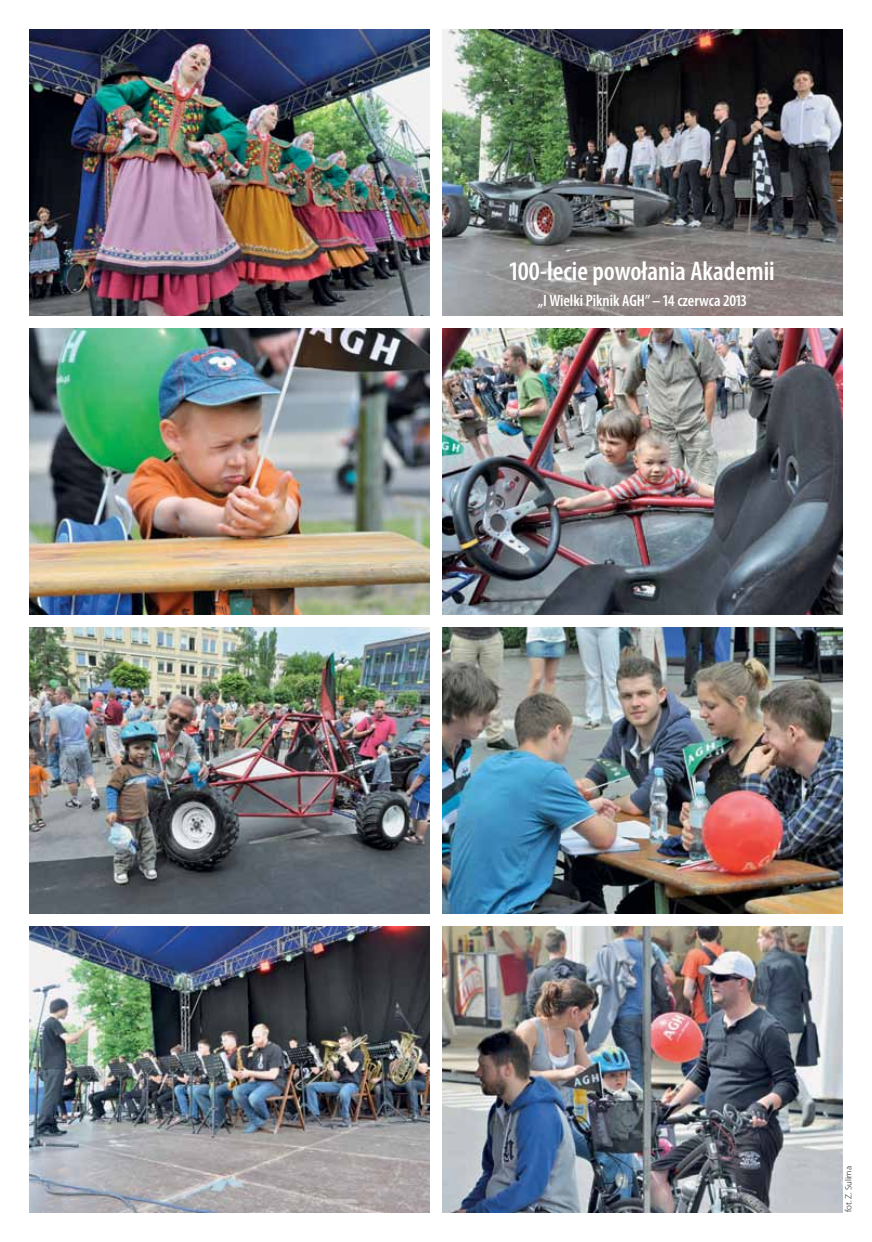
<style>
.page{position:relative;width:872px;height:1242px;background:#fff}
.page>*{position:absolute;margin:0;border:0;box-sizing:border-box;transform-origin:0 0}
.t1{font:600 condensed 27px "Myriad Pro";color:#fff}
.t2{font:600 condensed 16.5px "Myriad Pro";color:#fff}
.t3{font:300 9px "Myriad Pro";color:#000}
</style>
<div class="page">
<img style="left:442px;top:30px;width:400px;height:286px">
<img style="left:30px;top:30px;width:399px;height:286px">
<img style="left:30px;top:328px;width:399px;height:286px">
<img style="left:442px;top:328px;width:400px;height:286px">
<img style="left:30px;top:627px;width:399px;height:286px">
<img style="left:442px;top:627px;width:400px;height:286px">
<img style="left:30px;top:926px;width:399px;height:286px">
<img style="left:442px;top:926px;width:400px;height:286px">
<h1 class="t1" style="left:510px;top:256px;width:266px">100-lecie powołania Akademii</h1>
<p class="t2" style="left:538px;top:291px;width:210px">„I Wielki Piknik AGH” – 14 czerwca 2013</p>
<p class="t3" style="left:843px;top:1212px;width:48px;rotate:-90deg">fot. Z. Sulima</p>
</div>
